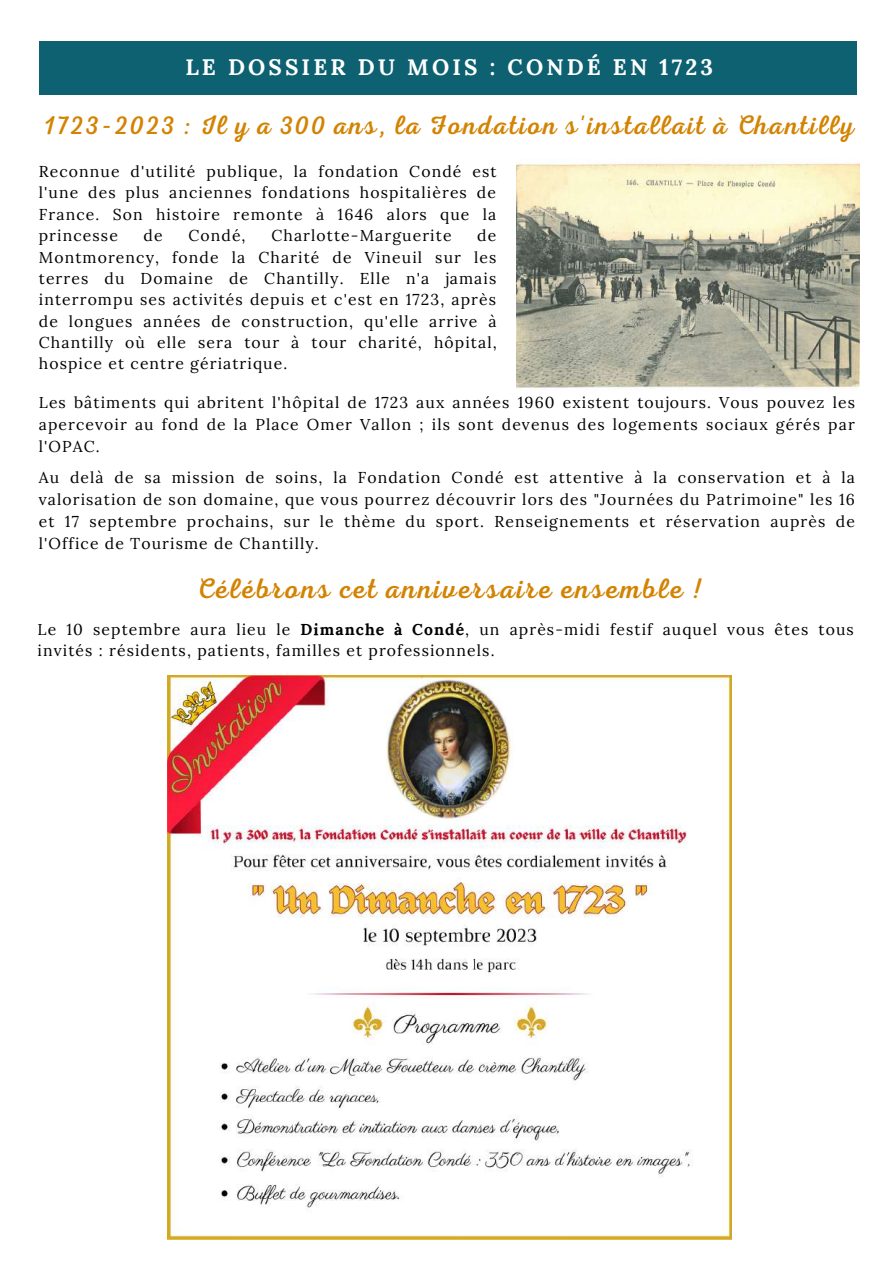
<style>
.page{position:relative;width:893px;height:1264px;background:#fff}
.page>*{position:absolute;margin:0;border:0;box-sizing:border-box;transform-origin:0 0}
.t1{font:28.5px "RTL Adam Script Regular";letter-spacing:.07em;color:#d38302}
.t2{font:27px "RTL Adam Script Regular";letter-spacing:.07em;color:#d38302}
.t3{font:700 22.35px "Lora";letter-spacing:.14em;color:#fff}
.t4{font:15.75px/21.3px "Lora";letter-spacing:.07em;color:#000;text-align:justify}
.s1{font-weight:700}
</style>
<div class="page">
<div style="left:39px;top:41px;width:817px;height:53px;background:#0e6171"></div>
<img style="left:516px;top:163px;width:343px;height:226px">
<img style="left:168px;top:676px;width:563px;height:563px">
<h3 class="t3" style="left:185px;top:53px;width:529px">LE DOSSIER DU MOIS : CONDÉ EN 1723</h3>
<h2 class="t2" style="left:45px;top:110px;width:810px">1723-2023 : Il y a 300 ans, la Fondation s'installait à Chantilly</h2>
<p class="t4" style="left:39px;top:161px;width:459px">Reconnue d'utilité publique, la fondation Condé est l'une des plus anciennes fondations hospitalières de France. Son histoire remonte à 1646 alors que la princesse</p>
<p class="t4" style="left:144px;top:225px;width:21px">de</p>
<p class="t4" style="left:188px;top:225px;width:59px">Condé,</p>
<p class="t4" style="left:271px;top:225px;width:182px">Charlotte-Marguerite</p>
<p class="t4" style="left:39px;top:225px;width:459px;text-indent:438px">de Montmorency, fonde la Charité de Vineuil sur les terres du Domaine de Chantilly. Elle n'a jamais interrompu ses activités depuis et c'est en 1723, après de longues années de construction, qu'elle arrive à Chantilly où elle sera tour à tour charité, hôpital, hospice et centre gériatrique.</p>
<p class="t4" style="left:39px;top:392px;width:817px;line-height:21.9px">Les bâtiments qui abritent l'hôpital de 1723 aux années 1960 existent toujours. Vous pouvez les apercevoir au fond de la Place Omer Vallon ; ils sont devenus des logements sociaux gérés par l'OPAC.</p>
<p class="t4" style="left:39px;top:466px;width:817px;line-height:21.9px">Au delà de sa mission de soins, la Fondation Condé est attentive à la conservation et à la valorisation de son domaine, que vous pourrez découvrir lors des "Journées du Patrimoine" les 16 et 17 septembre prochains, sur le thème du sport. Renseignements et réservation auprès de l'Office de Tourisme de Chantilly.</p>
<h1 class="t1" style="left:196px;top:572px;width:508px">Célébrons cet anniversaire ensemble !</h1>
<p class="t4" style="left:38px;top:618px;width:817px">Le 10 septembre aura lieu le <span class="s1">Dimanche à Condé</span>, un après-midi festif auquel vous êtes tous invités : résidents, patients, familles et professionnels.</p>
</div>
